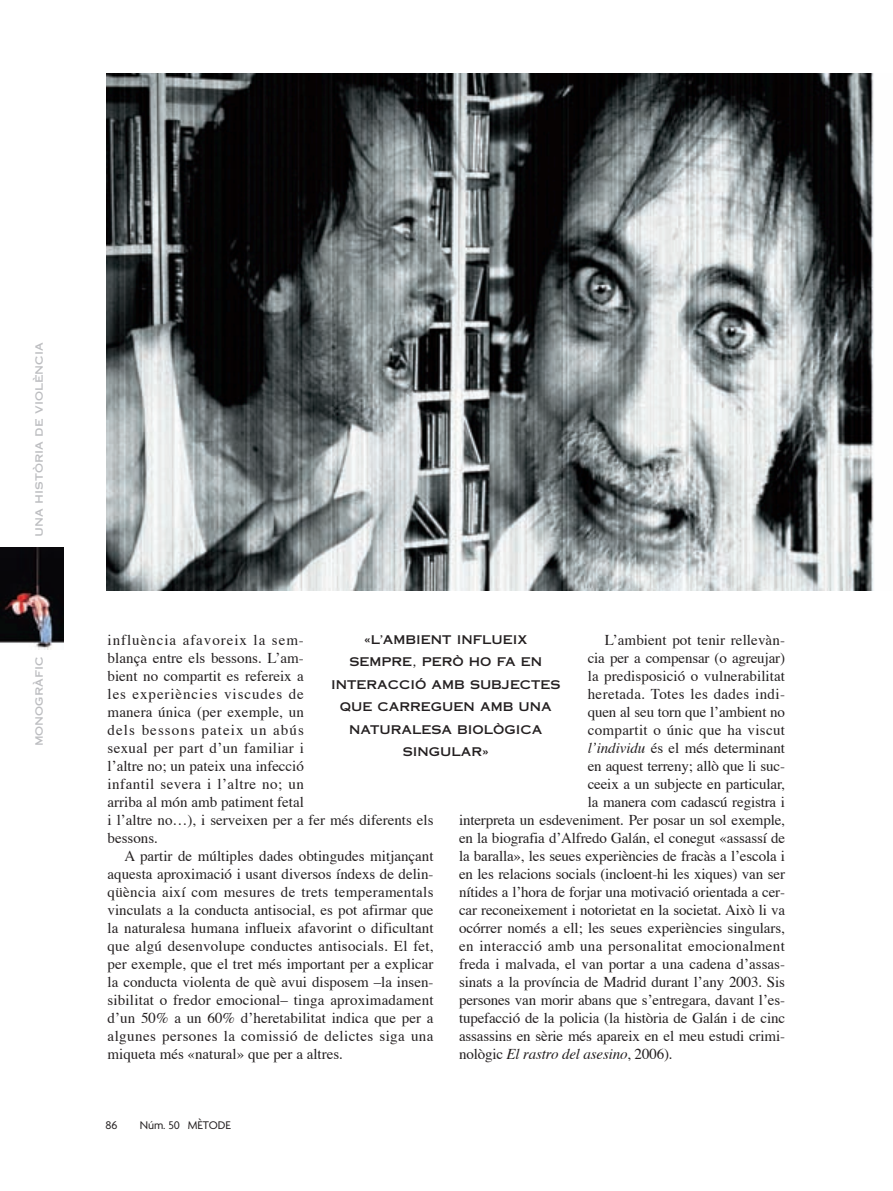
<style>
.page{position:relative;width:893px;height:1191px;background:#fff}
.page>*{position:absolute;margin:0;border:0;box-sizing:border-box;transform-origin:0 0}
.t1{font:15px/18px "Times";letter-spacing:-.005em;color:#231f20}
.t2{font:15px "Times";letter-spacing:.025em;color:#231f20}
.t3{font:italic 15px "Times";letter-spacing:-.01em;color:#231f20}
.t4{font:15px "Times";letter-spacing:.02em;color:#231f20}
.t5{font:12px/22.5px "Copperplate Thirty One AB";color:#231f20;text-align:center}
.t6{font:12px "Copperplate Thirty One AB";color:#bcbdc0}
.t7{font:12px "Agenda";color:#231f20}
.s1{font-style:italic}
.s2{font-style:normal}
</style>
<div class="page">
<img style="left:0;top:548px;width:64px;height:102px">
<img style="left:106px;top:73px;width:768px;height:517px">
<p class="t6" style="left:32px;top:537px;width:196px;rotate:-90deg">una història de violència</p>
<p class="t6" style="left:32px;top:746px;width:91px;rotate:-90deg">monogràfic</p>
<p class="t1" style="left:108px;top:632px;width:327px">influència afavoreix la sem-<br>blança entre els bessons. L’am-<br>bient no compartit es refereix a<br>les experiències viscudes de<br>manera única (per exemple, un<br>dels bessons pateix un abús<br>sexual per part d’un familiar i<br>l’altre no; un pateix una infecció<br>infantil severa i l’altre no; un<br>arriba al món amb patiment fetal<br>i l’altre no…), i serveixen per a fer més diferents els bessons.</p>
<p class="t1" style="left:108px;top:848px;width:327px;text-align:justify;text-indent:17px">A partir de múltiples dades obtingudes mitjançant aquesta aproximació i usant diversos índexs de delin&shy;qüència així com mesures de trets temperamentals vinculats a la conducta antisocial, es pot afirmar que la naturalesa humana influeix afavorint o dificultant que algú desenvolupe conductes antisocials. El fet, per exemple, que el tret més important per a explicar la conducta violenta de què avui disposem –la insen&shy;sibilitat o fredor emocional– tinga aproximadament d’un 50% a un 60% d’heretabilitat indica que per a algunes persones la comissió de delictes siga una miqueta més «natural» que per a altres.</p>
<p class="t1" style="left:605px;top:632px;width:182px">L’ambient pot tenir rellevàn-</p>
<p class="t1" style="left:588px;top:650px;width:199px">cia per a compensar (o agreujar)</p>
<p class="t1" style="left:588px;top:668px;width:199px">la predisposició o vulnerabilitat</p>
<p class="t2" style="left:588px;top:687px;width:199px">heretada. Totes les dades indi-</p>
<p class="t1" style="left:588px;top:704px;width:199px">quen al seu torn que l’ambient no</p>
<p class="t4" style="left:588px;top:723px;width:199px">compartit o únic que ha viscut</p>
<p class="t1" style="left:588px;top:740px;width:199px"><span class="s1">l’individu</span> és el més determinant</p>
<p class="t1" style="left:588px;top:758px;width:199px">en aquest terreny; allò que li suc-</p>
<p class="t1" style="left:588px;top:776px;width:199px">ceeix a un subjecte en particular,</p>
<p class="t1" style="left:588px;top:794px;width:199px">la manera com cadascú registra i</p>
<p class="t1" style="left:459px;top:812px;width:327px">interpreta un esdeveniment. Per posar un sol exemple,</p>
<p class="t1" style="left:459px;top:830px;width:327px">en la biografia d’Alfredo Galán, el conegut «assassí de</p>
<p class="t1" style="left:459px;top:848px;width:327px">la baralla», les seues experiències de fracàs a l’escola i</p>
<p class="t1" style="left:459px;top:866px;width:327px">en les relacions socials (incloent-hi les xiques) van ser</p>
<p class="t1" style="left:459px;top:884px;width:327px">nítides a l’hora de forjar una motivació orientada a cer-</p>
<p class="t1" style="left:459px;top:902px;width:327px">car reconeixement i notorietat en la societat. Això li va</p>
<p class="t1" style="left:459px;top:920px;width:327px">ocórrer només a ell; les seues experiències singulars,</p>
<p class="t2" style="left:459px;top:939px;width:327px">en interacció amb una personalitat emocionalment</p>
<p class="t1" style="left:459px;top:956px;width:327px">freda i malvada, el van portar a una cadena d’assas-</p>
<p class="t1" style="left:459px;top:974px;width:327px">sinats a la província de Madrid durant l’any 2003. Sis</p>
<p class="t1" style="left:459px;top:992px;width:327px">persones van morir abans que s’entregara, davant l’es-</p>
<p class="t1" style="left:459px;top:1010px;width:327px">tupefacció de la policia (la història de Galán i de cinc</p>
<p class="t1" style="left:459px;top:1028px;width:327px">assassins en sèrie més apareix en el meu estudi crimi-</p>
<p class="t3" style="left:459px;top:1047px;width:215px"><span class="s2">nològic</span> El rastro del asesino<span class="s2">, 2006).</span></p>
<p class="t5" style="left:331px;top:628px;width:231px">«L’AMBIENT INFLUEIX<br>SEMPRE, PERÒ HO FA EN<br>INTERACCIÓ AMB SUBJECTES<br>QUE CARREGUEN AMB UNA<br>NATURALESA BIOLÒGICA<br>SINGULAR»</p>
<p class="t7" style="left:105px;top:1120px;width:13px">86</p>
<p class="t7" style="left:140px;top:1120px;width:93px">Núm. 50 MÈTODE</p>
</div>
